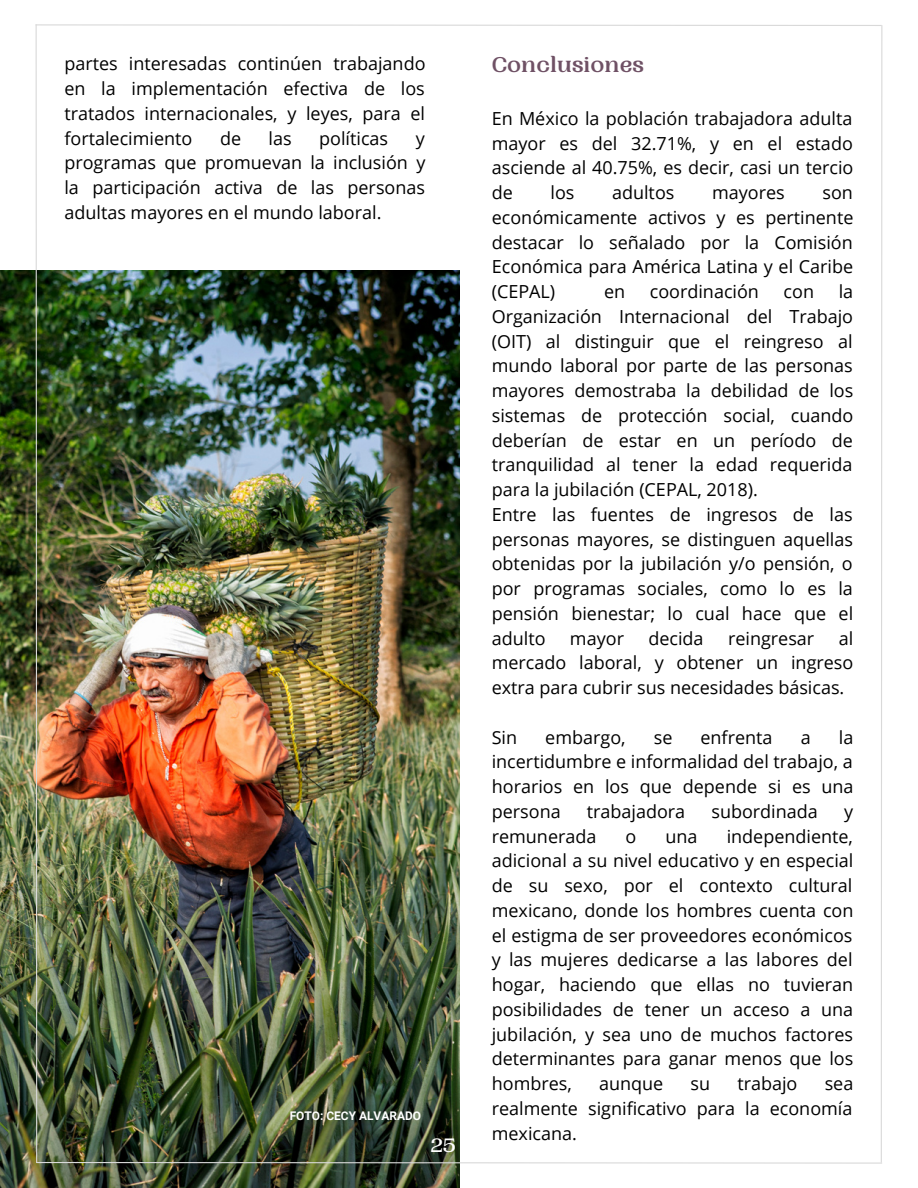
<style>
.page{position:relative;width:918px;height:1188px;background:#fff}
.page>*{position:absolute;margin:0;border:0;box-sizing:border-box;transform-origin:0 0}
.t1{font:700 22.5px "PP Woodland";color:#6f5165}
.t2{font:700 20.4px "PP Woodland";color:#fff}
.t3{font:18px/24.8px "Open Sans";color:#000;text-align:justify}
.t4{font:700 12px "Roboto";color:#fff}
</style>
<div class="page">
<img style="left:0;top:270px;width:459px;height:918px">
<img style="left:34px;top:24px;width:849px;height:1140px">
<p class="t3" style="left:64px;top:51px;width:363px">partes interesadas continúen trabajando en la implementación efectiva de los tratados internacionales, y leyes, para el fortalecimiento</p>
<p class="t3" style="left:220px;top:125px;width:23px">de</p>
<p class="t3" style="left:269px;top:125px;width:25px">las</p>
<p class="t3" style="left:319px;top:125px;width:71px">políticas</p>
<p class="t3" style="left:64px;top:125px;width:363px;text-indent:351px">y programas que promuevan la inclusión y la participación activa de las personas adultas mayores en el mundo laboral.</p>
<p class="t4" style="left:290px;top:1109px;width:133px">FOTO: CECY ALVARADO</p>
<p class="t2" style="left:430px;top:1134px;width:27px">25</p>
<p class="t1" style="left:492px;top:52px;width:154px">Conclusiones</p>
<p class="t3" style="left:492px;top:106px;width:363px">En México la población trabajadora adulta mayor es del 32.71%, y en el estado asciende al 40.75%, es decir, casi un tercio de</p>
<p class="t3" style="left:550px;top:180px;width:25px">los</p>
<p class="t3" style="left:612px;top:180px;width:64px">adultos</p>
<p class="t3" style="left:712px;top:180px;width:74px">mayores</p>
<p class="t3" style="left:492px;top:180px;width:363px;text-indent:331px">son económicamente activos y es pertinente destacar lo señalado por la Comisión Económica para América Latina y el Caribe (CEPAL)</p>
<p class="t3" style="left:604px;top:279px;width:23px">en</p>
<p class="t3" style="left:650px;top:279px;width:111px">coordinación</p>
<p class="t3" style="left:784px;top:279px;width:32px">con</p>
<p class="t3" style="left:492px;top:279px;width:363px;text-indent:347px">la Organización Internacional del Trabajo (OIT) al distinguir que el reingreso al mundo laboral por parte de las personas mayores demostraba la debilidad de los sistemas de protección social, cuando deberían de estar en un período de tranquilidad al tener la edad requerida para la jubilación (CEPAL, 2018).</p>
<p class="t3" style="left:492px;top:502px;width:363px">Entre las fuentes de ingresos de las personas mayores, se distinguen aquellas obtenidas por la jubilación y/o pensión, o por programas sociales, como lo es la pensión bienestar; lo cual hace que el adulto</p>
<p class="t3" style="left:492px;top:625px;width:363px;text-indent:347px">al mercado laboral, y obtener un ingreso extra para cubrir sus necesidades básicas.</p>
<p class="t3" style="left:492px;top:724px;width:27px">Sin</p>
<p class="t3" style="left:545px;top:724px;width:82px">embargo,</p>
<p class="t3" style="left:654px;top:724px;width:20px">se</p>
<p class="t3" style="left:701px;top:724px;width:74px">enfrenta</p>
<p class="t3" style="left:801px;top:724px;width:12px">a</p>
<p class="t3" style="left:570px;top:625px;width:56px">mayor</p>
<p class="t3" style="left:648px;top:625px;width:57px">decida</p>
<p class="t3" style="left:728px;top:625px;width:88px">reingresar</p>
<p class="t3" style="left:492px;top:724px;width:363px;text-indent:347px">la incertidumbre e informalidad del trabajo, a horarios en los que depende si es una persona</p>
<p class="t3" style="left:587px;top:799px;width:100px">trabajadora</p>
<p class="t3" style="left:711px;top:799px;width:108px">subordinada</p>
<p class="t3" style="left:844px;top:799px;width:11px">y</p>
<p class="t3" style="left:492px;top:823px;width:106px">remunerada</p>
<p class="t3" style="left:626px;top:823px;width:12px">o</p>
<p class="t3" style="left:666px;top:823px;width:34px">una</p>
<p class="t3" style="left:492px;top:823px;width:363px;text-indent:235px">independiente, adicional a su nivel educativo y en especial de su sexo, por el contexto cultural mexicano, donde los hombres cuenta con el estigma de ser proveedores económicos y las mujeres dedicarse a las labores del hogar, haciendo que ellas no tuvieran posibilidades de tener un acceso a una jubilación, y sea uno de muchos factores determinantes para ganar menos que los hombres,</p>
<p class="t3" style="left:599px;top:1071px;width:66px">aunque</p>
<p class="t3" style="left:691px;top:1071px;width:21px">su</p>
<p class="t3" style="left:737px;top:1071px;width:62px">trabajo</p>
<p class="t3" style="left:492px;top:1071px;width:363px;text-indent:333px">sea realmente significativo para la economía mexicana.</p>
</div>
